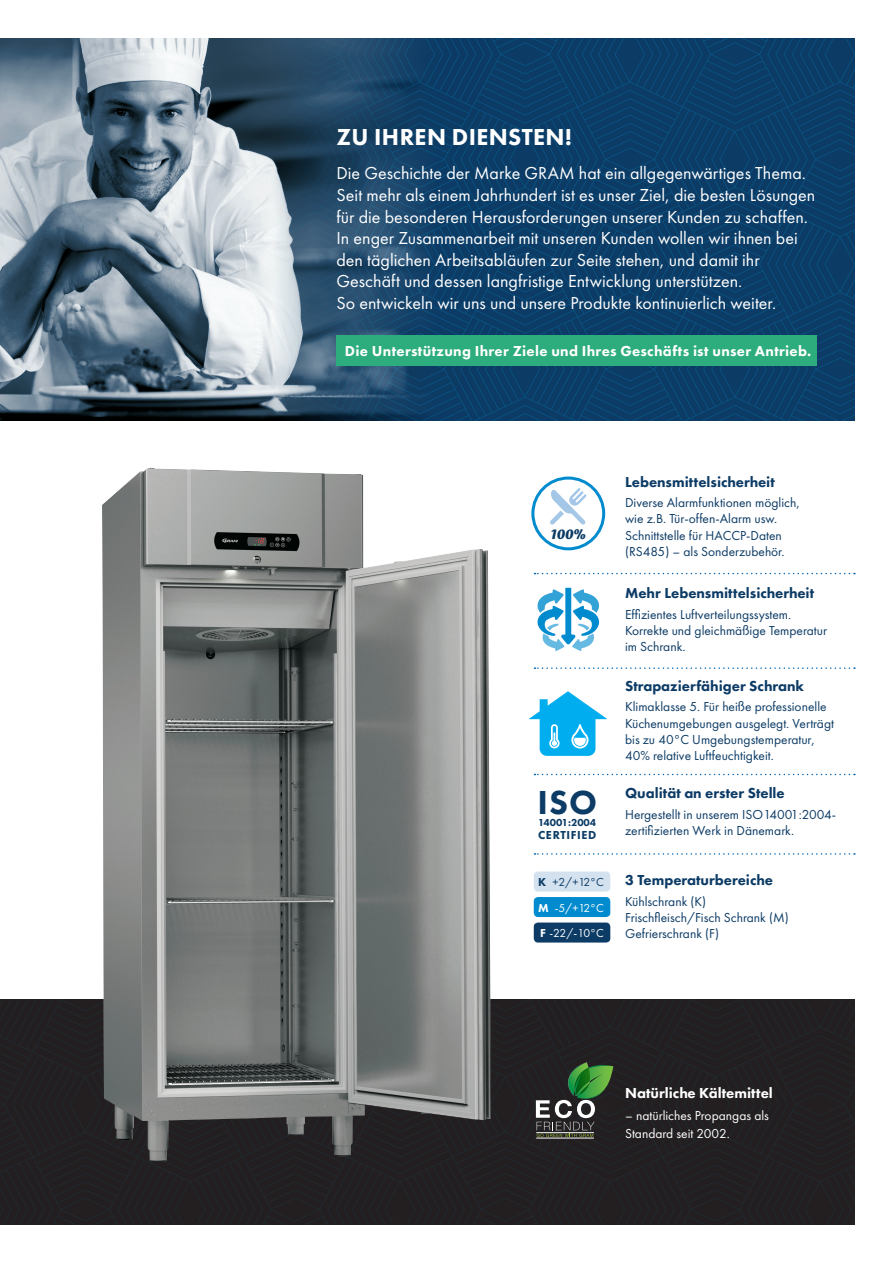
<style>
.page{position:relative;width:893px;height:1263px;background:#fff}
.page>*{position:absolute;margin:0;border:0;box-sizing:border-box;transform-origin:0 0}
.t1{font:800 34.5px "Futura PT";color:#0c3b65}
.t2{font:800 24px "Futura PT";letter-spacing:.015em;color:#fff}
.t3{font:18px/21.6px "Futura PT";color:#fff}
.t4{font:800 15px "Futura PT";color:#0c3b65}
.t5{font:800 15px "Futura PT";letter-spacing:.02em;color:#fff}
.t6{font:800 15px "Futura PT";color:#fff}
.t7{font:13.5px/16.2px "Futura PT";color:#0c3b65}
.t8{font:13.5px/18px "Futura PT";color:#fff}
.t9{font:700 13.5px "Oleo Script";color:#0c3b65}
.t10{font:12px/25.5px "Futura PT";letter-spacing:-.105em;color:#fff;text-align:justify}
.t11{font:800 12px "Futura PT";letter-spacing:.05em;color:#0c3b65}
.t12{font:800 10.5px "Futura PT";color:#0c3b65}
.s1{font-weight:800;color:#0c3b65}
.s2{color:#0c3b65}
.s3{font-weight:800}
</style>
<div class="page">
<svg style="left:0;top:999px;width:295px;height:226px;background:#222021"></svg>
<svg style="left:295px;top:999px;width:560px;height:226px;background:#222021"></svg>
<svg style="left:484px;top:38px;width:146px;height:226px;background:#0b3d68"></svg>
<svg style="left:630px;top:38px;width:225px;height:226px;background:#0b3d68"></svg>
<svg style="left:484px;top:264px;width:146px;height:157px;background:#0b3d68"></svg>
<svg style="left:630px;top:264px;width:225px;height:157px;background:#0b3d68"></svg>
<svg style="left:0;top:38px;width:484px;height:383px;background:#587287"></svg>
<svg style="left:528px;top:691px;width:79px;height:65px"></svg>
<svg style="left:534px;top:853px;width:321px;height:2px"></svg>
<svg style="left:534px;top:774px;width:321px;height:1px"></svg>
<svg style="left:534px;top:667px;width:321px;height:2px"></svg>
<svg style="left:534px;top:573px;width:321px;height:1px"></svg>
<img style="left:102px;top:468px;width:389px;height:694px">
<div style="left:534px;top:871px;width:76px;height:20px;background:#d4e2f0;border-radius:4px"></div>
<div style="left:534px;top:897px;width:76px;height:20px;background:#008bce;border-radius:4px"></div>
<div style="left:534px;top:922px;width:76px;height:20px;background:#0c3b65;border-radius:4px"></div>
<svg style="left:536px;top:1062px;width:77px;height:75px;background:#3f513d"></svg>
<hr style="left:536px;top:1132px;width:58px;height:1px;background:#fff">
<hr style="left:536px;top:1138px;width:58px;height:1px;background:#fff">
<div style="left:336px;top:335px;width:481px;height:31px;background:#2dad7d"></div>
<svg style="left:537px;top:588px;width:62px;height:63px"></svg>
<div style="left:531px;top:477px;width:74px;height:73px;border:3px solid #008bce;border-radius:50%"></div>
<svg style="left:550px;top:488px;width:37px;height:37px"></svg>
<h2 class="t2" style="left:337px;top:122px;width:237px">ZU IHREN DIENSTEN!</h2>
<p class="t3" style="left:336px;top:163px;width:480px">Die Geschichte der Marke GRAM hat ein allgegenwärtiges Thema.<br>Seit mehr als einem Jahrhundert ist es unser Ziel, die besten Lösungen für die besonderen Herausforderungen unserer Kunden zu schaffen.<br>In enger Zusammenarbeit mit unseren Kunden wollen wir ihnen bei den täglichen Arbeitsabläufen zur Seite stehen, und damit ihr Geschäft und dessen langfristige Entwicklung unterstützen.<br>So entwickeln wir uns und unsere Produkte kontinuierlich weiter.</p>
<p class="t5" style="left:345px;top:341px;width:468px">Die Unterstützung Ihrer Ziele und Ihres Geschäfts ist unser Antrieb.</p>
<p class="t9" style="left:551px;top:526px;width:36px">100%</p>
<h1 class="t1" style="left:537px;top:781px;width:61px">ISO</h1>
<p class="t12" style="left:538px;top:816px;width:59px">14001:2004</p>
<p class="t11" style="left:538px;top:827px;width:60px">CERTIFIED</p>
<p class="t10" style="left:538px;top:869px;width:67px"><span class="s1">K</span> <span class="s2">+2/+12°C </span><span class="s3">M</span> -5/+12°C <span class="s3">F</span> -22/-10°C</p>
<p class="t4" style="left:625px;top:472px;width:151px">Lebensmittelsicherheit</p>
<p class="t7" style="left:625px;top:494px;width:177px">Diverse Alarmfunktionen möglich, wie z.B. Tür-offen-Alarm usw.<br>Schnittstelle für HACCP-Daten (RS485) – als Sonderzubehör.</p>
<p class="t4" style="left:625px;top:584px;width:191px">Mehr Lebensmittelsicherheit</p>
<p class="t7" style="left:625px;top:606px;width:203px">Effizientes Luftverteilungssystem.<br>Korrekte und gleichmäßige Temperatur im Schrank.</p>
<p class="t4" style="left:625px;top:676px;width:180px">Strapazierfähiger Schrank</p>
<p class="t7" style="left:625px;top:699px;width:210px">Klimaklasse 5. Für heiße professionelle Küchenumgebungen ausgelegt. Verträgt bis zu 40°C Umgebungstemperatur, 40% relative Luftfeuchtigkeit.</p>
<p class="t4" style="left:625px;top:784px;width:161px">Qualität an erster Stelle</p>
<p class="t7" style="left:625px;top:806px;width:212px">Hergestellt in unserem ISO14001:2004- zertifizierten Werk in Dänemark.</p>
<p class="t4" style="left:625px;top:871px;width:149px">3 Temperaturbereiche</p>
<p class="t7" style="left:625px;top:893px;width:165px">Kühlschrank (K)<br>Frischfleisch/Fisch Schrank (M)<br>Gefrierschrank (F)</p>
<p class="t6" style="left:625px;top:1083px;width:149px">Natürliche Kältemittel</p>
<p class="t8" style="left:625px;top:1107px;width:145px">– natürliches Propangas als<br>Standard seit 2002.</p>
</div>
